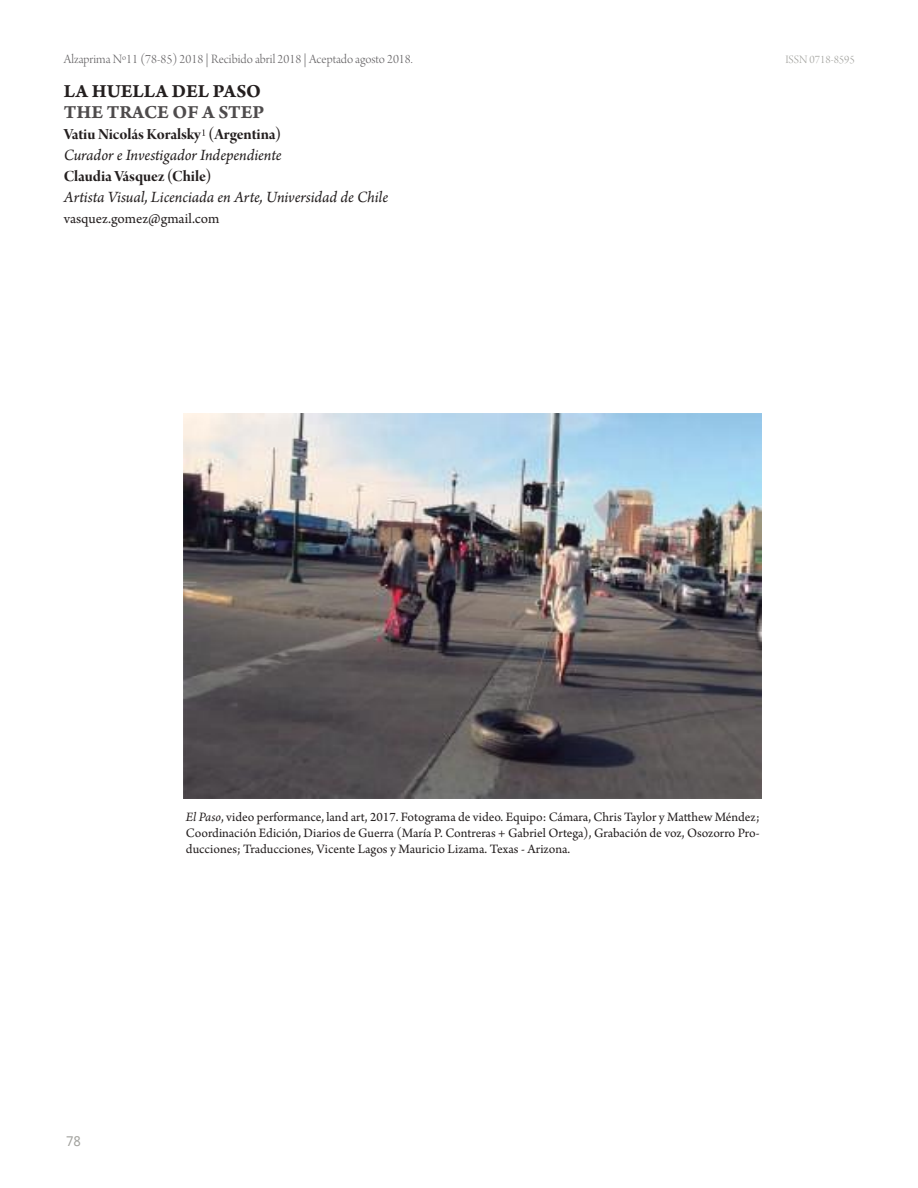
<style>
.page{position:relative;width:918px;height:1188px;background:#fff}
.page>*{position:absolute;margin:0;border:0;box-sizing:border-box;transform-origin:0 0}
.t1{font:19.5px "Arno Pro Bold Sm Text";color:#241f1f}
.t2{font:19.5px "Arno Pro Bold Sm Text";color:#4e4b4c}
.t3{font:italic 16.5px "Arno Pro";letter-spacing:-.005em;color:#241f1f}
.t4{font:16.5px "Arno Pro Bold Display";letter-spacing:-.005em;color:#241f1f}
.t5{font:15px "Arno Pro";color:#241f1f}
.t6{font:13.5px/16.2px "Arno Pro";color:#241f1f;text-align:justify}
.t7{font:13.5px "Arno Pro Light Display";color:#656365}
.t8{font:13.5px "Droid Sans";color:#a2a29e}
.t9{font:12px "Arno Pro Light Display";color:#a3a39f}
.s1{font-style:italic}
</style>
<div class="page">
<img style="left:184px;top:413px;width:577px;height:386px">
<svg style="left:202px;top:129px;width:3px;height:7px"></svg>
<p class="t7" style="left:64px;top:52px;width:351px">Alzaprima Nº11 (78-85) 2018 | Recibido abril 2018 | Aceptado agosto 2018.</p>
<h1 class="t1" style="left:64px;top:80px;width:199px">LA HUELLA DEL PASO</h1>
<h1 class="t2" style="left:64px;top:101px;width:202px">THE TRACE OF A STEP</h1>
<p class="t4" style="left:64px;top:125px;width:219px">Vatiu Nicolás Koralsky (Argentina)</p>
<p class="t3" style="left:64px;top:146px;width:219px">Curador e Investigador Independiente</p>
<p class="t4" style="left:64px;top:167px;width:149px">Claudia Vásquez (Chile)</p>
<p class="t3" style="left:64px;top:188px;width:326px">Artista Visual, Licenciada en Arte, Universidad de Chile</p>
<p class="t5" style="left:64px;top:210px;width:157px">vasquez.gomez@gmail.com</p>
<p class="t9" style="left:785px;top:53px;width:71px">ISSN 0718-8595</p>
<p class="t6" style="left:186px;top:809px;width:575px"><span class="s1">El Paso</span>, video performance, land art, 2017. Fotograma de video. Equipo: Cámara, Chris Taylor y Matthew Méndez; Coordinación Edición, Diarios de Guerra (María P. Contreras + Gabriel Ortega), Grabación de voz, Osozorro Pro&shy;ducciones; Traducciones, Vicente Lagos y Mauricio Lizama. Texas - Arizona.</p>
<p class="t8" style="left:66px;top:1134px;width:16px">78</p>
</div>
